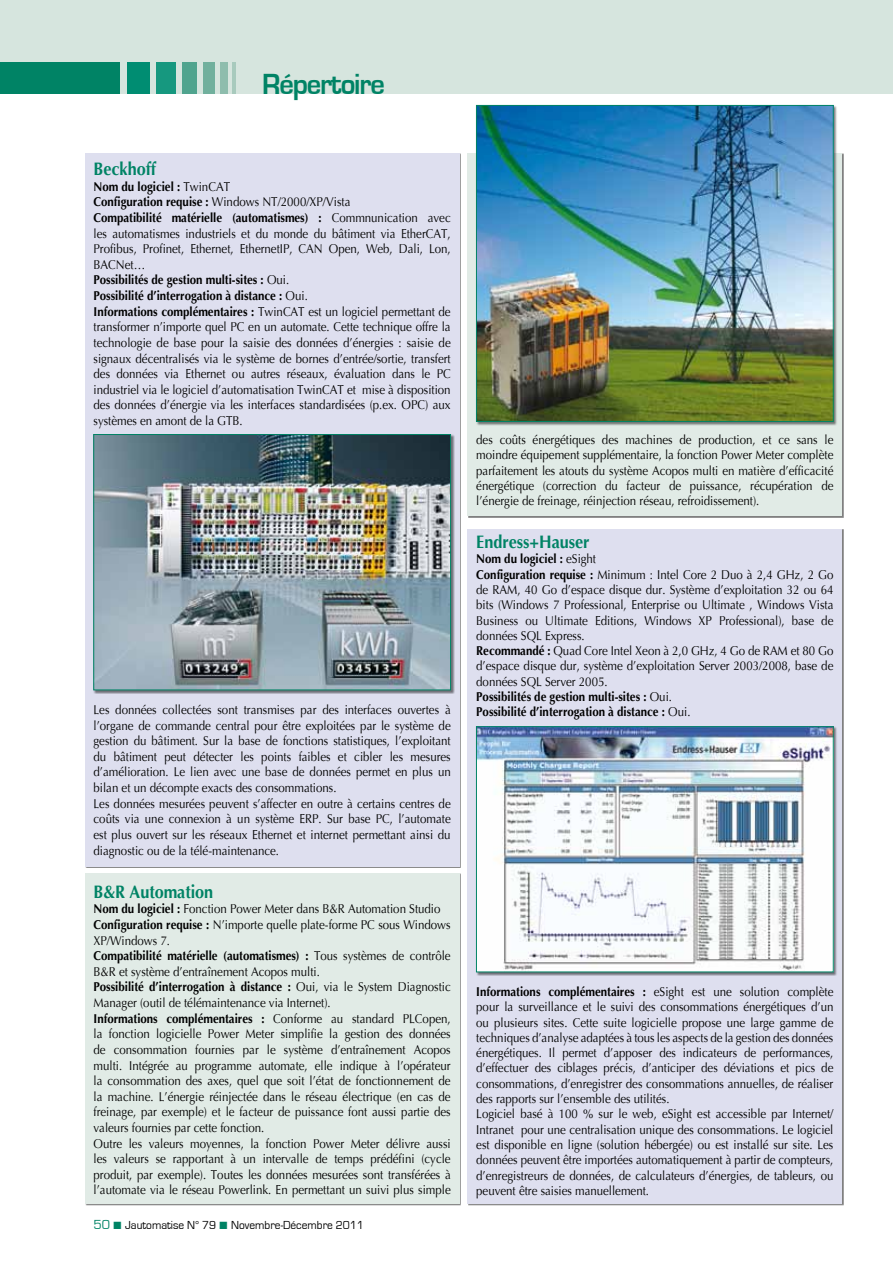
<style>
.page{position:relative;width:893px;height:1263px;background:#fff}
.page>*{position:absolute;margin:0;border:0;box-sizing:border-box;transform-origin:0 0}
.t1{font:700 30px "Eurostile";letter-spacing:-.04em;color:#008365;scale:.95 1}
.t2{font:700 18px "Optima";color:#008365;scale:.9 1}
.t3{font:12.75px/15.6px "Optima";color:#000;scale:.9 1}
.t4{font:12px "Eurostile";color:#000;scale:.95 1}
.s1{font-weight:700}
.s2{font-size:13.5px;color:#008365}
.s3{color:#008365}
</style>
<div class="page">
<div style="left:0;top:0;width:893px;height:94px;background:#d6e5de"></div>
<div style="left:0;top:62px;width:120px;height:32px;background:#008365"></div>
<div style="left:128px;top:62px;width:22px;height:32px;background:#008d72"></div>
<div style="left:157px;top:62px;width:19px;height:32px;background:#16987f"></div>
<div style="left:182px;top:62px;width:15px;height:32px;background:#50a48e"></div>
<div style="left:203px;top:62px;width:11px;height:32px;background:#71b09d"></div>
<div style="left:220px;top:62px;width:7px;height:32px;background:#8ebdad"></div>
<hr style="left:232px;top:62px;width:4px;height:32px;background:#a8cabd">
<div style="left:468px;top:529px;width:374px;height:674px;background:#dedfef"></div>
<div style="left:468px;top:153px;width:374px;height:363px;background:#e1ebe6"></div>
<div style="left:85px;top:873px;width:374px;height:330px;background:#e1ebe6"></div>
<div style="left:85px;top:153px;width:374px;height:713px;background:#dedfef"></div>
<div style="left:94px;top:434px;width:361px;height:260px;background:#000;opacity:.5"></div>
<img style="left:96px;top:436px;width:353px;height:252px">
<div style="left:94px;top:434px;width:357px;height:256px;border:1px solid #008365"></div>
<div style="left:476px;top:105px;width:362px;height:321px;background:#000;opacity:.5"></div>
<img style="left:478px;top:107px;width:353px;height:313px">
<div style="left:476px;top:105px;width:357px;height:317px;border:1px solid #008365"></div>
<div style="left:476px;top:726px;width:362px;height:250px;background:#000;opacity:.5"></div>
<img style="left:478px;top:728px;width:353px;height:242px">
<div style="left:476px;top:726px;width:357px;height:246px;border:1px solid #008365"></div>
<h1 class="t1" style="left:262px;top:68px;width:130px">Répertoire</h1>
<h2 class="t2" style="left:94px;top:159px;width:71px">Beckhoff</h2>
<p class="t3" style="left:94px;top:179px;width:398px"><span class="s1">Nom du logiciel :</span> TwinCAT<br><span class="s1">Configuration requise :</span> Windows NT/2000/XP/Vista<br><span class="s1">Compatibilité matérielle (automatismes) :</span> Commnunication avec les automatismes industriels et du monde du bâtiment via EtherCAT, Profibus, Profinet, Ethernet, EthernetIP, CAN Open, Web, Dali, Lon, BACNet…<br><span class="s1">Possibilités de gestion multi-sites :</span> Oui.<br><span class="s1">Possibilité d’interrogation à distance :</span> Oui.<br><span class="s1">Informations complémentaires :</span> TwinCAT est un logiciel permettant de transformer n’importe quel PC en un automate. Cette technique offre la technologie de base pour la saisie des données d’énergies : saisie de signaux décentralisés via le système de bornes d’entrée/sortie, transfert des données via Ethernet ou autres réseaux, évaluation dans le PC industriel via le logiciel d’automatisation TwinCAT et mise à disposition des données d’énergie via les interfaces standardisées (p.ex. OPC) aux systèmes en amont de la GTB.</p>
<p class="t3" style="left:94px;top:702px;width:398px">Les données collectées sont transmises par des interfaces ouvertes à l’organe de commande central pour être exploitées par le système de gestion du bâtiment. Sur la base de fonctions statistiques, l’exploitant du bâtiment peut détecter les points faibles et cibler les mesures d’amélioration. Le lien avec une base de données permet en plus un bilan et un décompte exacts des consommations.<br>Les données mesurées peuvent s’affecter en outre à certains centres de coûts via une connexion à un système ERP. Sur base PC, l’automate est plus ouvert sur les réseaux Ethernet et internet permettant ainsi du diagnostic ou de la télé-maintenance.</p>
<h2 class="t2" style="left:94px;top:881px;width:135px">B&amp;R Automation</h2>
<p class="t3" style="left:94px;top:901px;width:398px"><span class="s1">Nom du logiciel :</span> Fonction Power Meter dans B&amp;R Automation Studio <span class="s1">Configuration requise :</span> N’importe quelle plate-forme PC sous Windows XP/Windows 7.<br><span class="s1">Compatibilité matérielle (automatismes) :</span> Tous systèmes de contrôle B&amp;R et système d’entraînement Acopos multi.<br><span class="s1">Possibilité d’interrogation à distance :</span> Oui, via le System Diagnostic Manager (outil de télémaintenance via Internet).<br><span class="s1">Informations complémentaires :</span> Conforme au standard PLCopen, la fonction logicielle Power Meter simplifie la gestion des données de consommation fournies par le système d’entraînement Acopos multi. Intégrée au programme automate, elle indique à l’opérateur la consommation des axes, quel que soit l’état de fonctionnement de la machine. L’énergie réinjectée dans le réseau électrique (en cas de freinage, par exemple) et le facteur de puissance font aussi partie des valeurs fournies par cette fonction.<br>Outre les valeurs moyennes, la fonction Power Meter délivre aussi les valeurs se rapportant à un intervalle de temps prédéfini (cycle produit, par exemple). Toutes les données mesurées sont transférées à l’automate via le réseau Powerlink. En permettant un suivi plus simple</p>
<p class="t4" style="left:94px;top:1218px;width:286px"><span class="s2">50</span> <span class="s3">■</span> Jautomatise N° 79 <span class="s3">■</span> Novembre-Décembre 2011</p>
<p class="t3" style="left:476px;top:432px;width:398px;text-align:justify">des coûts énergétiques des machines de production, et ce sans le moindre équipement supplémentaire, la fonction Power Meter complète parfaitement les atouts du système Acopos multi en matière d’efficacité énergétique (correction du facteur de puissance, récupération de l’énergie de freinage, réinjection réseau, refroidissement).</p>
<h2 class="t2" style="left:476px;top:532px;width:127px">Endress+Hauser</h2>
<p class="t3" style="left:476px;top:552px;width:398px"><span class="s1">Nom du logiciel :</span> eSight<br><span class="s1">Configuration requise :</span> Minimum : Intel Core 2 Duo à 2,4 GHz, 2 Go de RAM, 40 Go d’espace disque dur. Système d’exploitation 32 ou 64 bits (Windows 7 Professional, Enterprise ou Ultimate , Windows Vista Business ou Ultimate Editions, Windows XP Professional), base de données SQL Express.<br><span class="s1">Recommandé :</span> Quad Core Intel Xeon à 2,0 GHz, 4 Go de RAM et 80 Go d’espace disque dur, système d’exploitation Server 2003/2008, base de données SQL Server 2005.<br><span class="s1">Possibilités de gestion multi-sites :</span> Oui.<br><span class="s1">Possibilité d’interrogation à distance :</span> Oui.</p>
<p class="t3" style="left:476px;top:984px;width:398px"><span class="s1">Informations complémentaires :</span> eSight est une solution complète pour la surveillance et le suivi des consommations énergétiques d’un ou plusieurs sites. Cette suite logicielle propose une large gamme de techniques d’analyse adaptées à tous les aspects de la gestion des données énergétiques. Il permet d’apposer des indicateurs de performances, d’effectuer des ciblages précis, d’anticiper des déviations et pics de consommations, d’enregistrer des consommations annuelles, de réaliser des rapports sur l’ensemble des utilités.<br>Logiciel basé à 100 % sur le web, eSight est accessible par Internet/ Intranet pour une centralisation unique des consommations. Le logiciel est disponible en ligne (solution hébergée) ou est installé sur site. Les données peuvent être importées automatiquement à partir de compteurs, d’enregistreurs de données, de calculateurs d’énergies, de tableurs, ou peuvent être saisies manuellement.</p>
</div>
